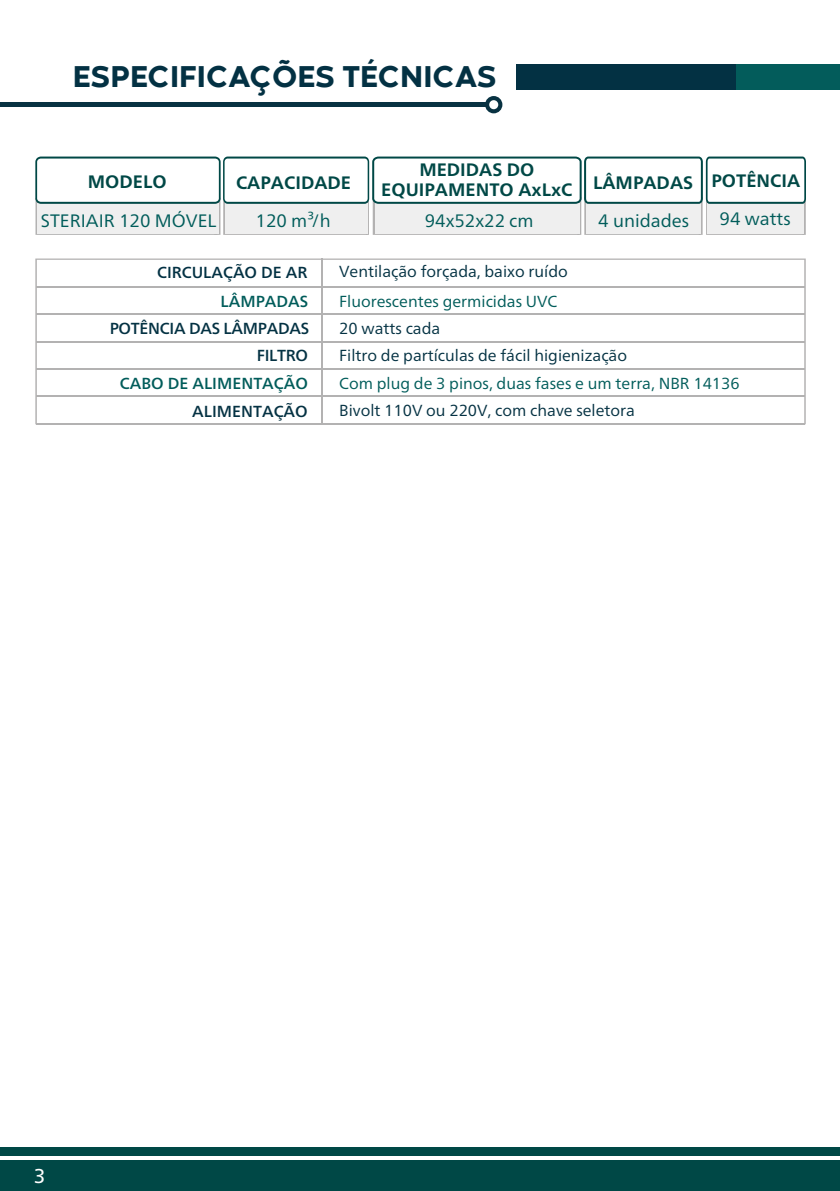
<style>
.page{position:relative;width:840px;height:1191px;background:#fff}
.page>*{position:absolute;margin:0;border:0;box-sizing:border-box;transform-origin:0 0}
.t1{font:800 31px "Codec Warm Trial";color:#033143}
.t2{font:20px "Frutiger Neue LT";color:#fff}
.t3{font:700 18px/20px "Frutiger Neue LT";color:#004846;text-align:center}
.t4{font:18px "Frutiger Neue LT";color:#005c5a}
.t5{font:18px "Frutiger Neue LT";color:#015c5a}
.t6{font:16px "Frutiger Neue LT";color:#043243}
.t7{font:16px "Frutiger Neue LT";color:#015c5a}
.t8{font:16px "Frutiger Neue LT";color:#053243}
.t9{font:500 16px "Frutiger Neue LT";letter-spacing:-.02em;color:#043243}
.t10{font:500 16px "Frutiger Neue LT";color:#015c5a}
.t11{font:500 16px "Frutiger Neue LT";color:#033143}
.t12{font:500 16px "Frutiger Neue LT";color:#053243}
.t13{font:500 16px "Frutiger Neue LT";color:#005c5a}
</style>
<div class="page">
<div style="left:0;top:1160px;width:839px;height:31px;background:#004846"></div>
<div style="left:0;top:1147px;width:839px;height:8px;background:#004846"></div>
<hr style="left:0;top:103px;width:486px;height:4px;background:#083242">
<div style="left:485px;top:96px;width:17px;height:17px;background:#083242;border-radius:50%"></div>
<div style="left:489px;top:100px;width:9px;height:9px;background:#fff;border-radius:50%"></div>
<div style="left:516px;top:64px;width:323px;height:25px;background:#033143"></div>
<div style="left:736px;top:64px;width:103px;height:25px;background:#035c5b"></div>
<svg style="left:35px;top:156px;width:770px;height:79px"></svg>
<svg style="left:35px;top:258px;width:770px;height:166px"></svg>
<hr style="left:36px;top:396px;width:768px;height:1px;background:#b3b2b2">
<hr style="left:36px;top:368px;width:768px;height:2px;background:#b3b2b2">
<hr style="left:36px;top:423px;width:768px;height:1px;background:#b3b2b2">
<hr style="left:36px;top:341px;width:768px;height:1px;background:#b3b2b2">
<hr style="left:36px;top:313px;width:768px;height:2px;background:#b3b2b2">
<hr style="left:36px;top:286px;width:768px;height:1px;background:#b3b2b2">
<hr style="left:321px;top:258px;width:2px;height:165px;background:#b3b2b2">
<h1 class="t1" style="left:73px;top:56px;width:425px">ESPECIFICAÇÕES TÉCNICAS</h1>
<p class="t3" style="left:88px;top:172px;width:80px">MODELO</p>
<p class="t4" style="left:41px;top:209px;width:177px">STERIAIR 120 MÓVEL</p>
<p class="t3" style="left:236px;top:172px;width:116px">CAPACIDADE</p>
<p class="t3" style="left:381px;top:160px;width:193px">MEDIDAS DO<br>EQUIPAMENTO AxLxC</p>
<p class="t3" style="left:592px;top:172px;width:209px">LÂMPADAS POTÊNCIA</p>
<p class="t4" style="left:255px;top:209px;width:76px">120 m³/h</p>
<p class="t4" style="left:598px;top:209px;width:92px">4 unidades</p>
<p class="t4" style="left:719px;top:207px;width:73px">94 watts</p>
<p class="t5" style="left:424px;top:209px;width:110px">94x52x22 cm</p>
<p class="t11" style="left:157px;top:263px;width:152px">CIRCULAÇÃO DE AR</p>
<p class="t6" style="left:339px;top:262px;width:230px">Ventilação forçada, baixo ruído</p>
<p class="t13" style="left:220px;top:292px;width:89px">LÂMPADAS</p>
<p class="t7" style="left:339px;top:292px;width:219px">Fluorescentes germicidas UVC</p>
<p class="t9" style="left:110px;top:319px;width:201px">POTÊNCIA DAS LÂMPADAS</p>
<p class="t6" style="left:339px;top:319px;width:103px">20 watts cada</p>
<p class="t10" style="left:120px;top:373px;width:189px">CABO DE ALIMENTAÇÃO</p>
<p class="t7" style="left:339px;top:373px;width:401px">Com plug de 3 pinos, duas fases e um terra, NBR 14136</p>
<p class="t9" style="left:256px;top:346px;width:53px">FILTRO</p>
<p class="t6" style="left:339px;top:346px;width:289px">Filtro de partículas de fácil higienização</p>
<p class="t12" style="left:192px;top:402px;width:117px">ALIMENTAÇÃO</p>
<p class="t8" style="left:339px;top:400px;width:297px">Bivolt 110V ou 220V, com chave seletora</p>
<p class="t2" style="left:34px;top:1164px;width:13px">3</p>
</div>
